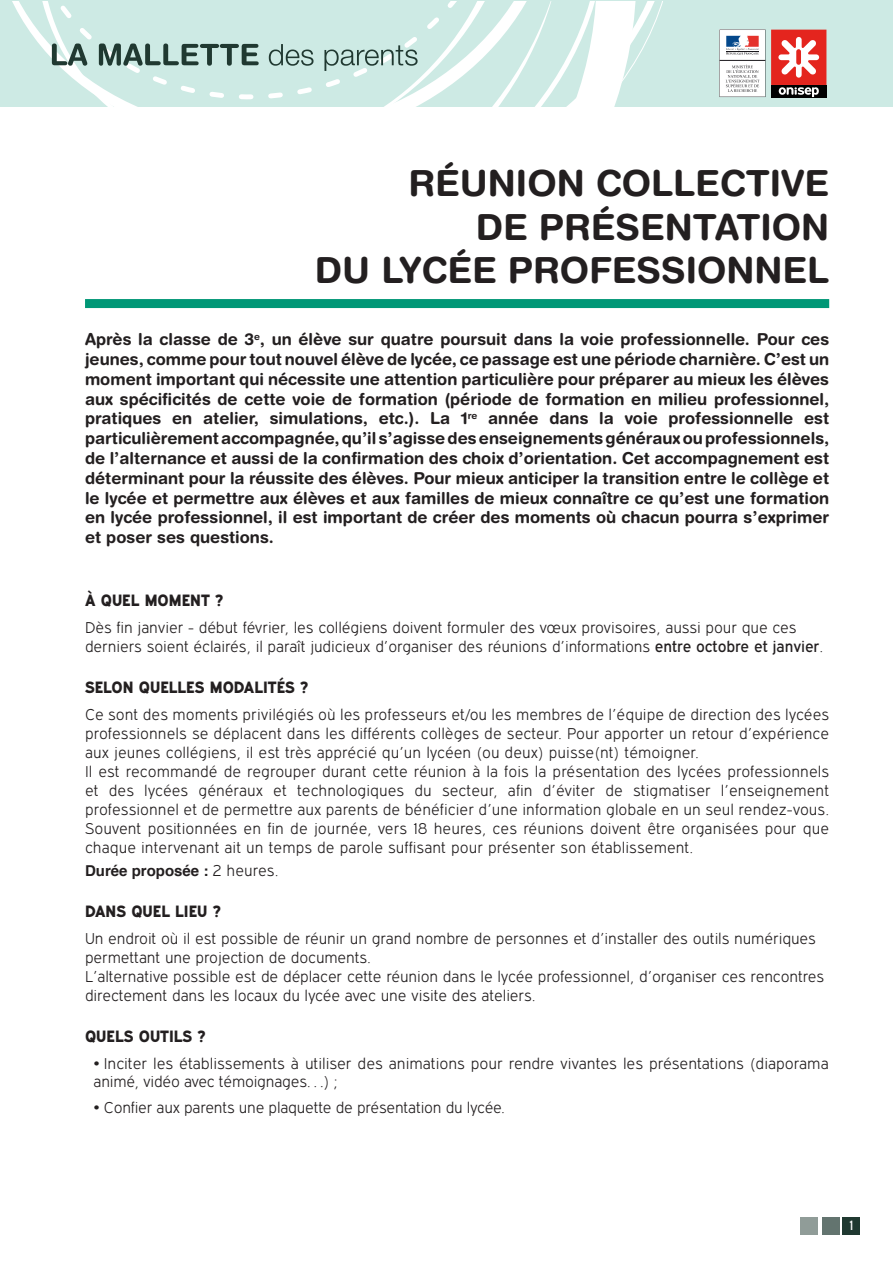
<style>
.page{position:relative;width:893px;height:1263px;background:#fff}
.page>*{position:absolute;margin:0;border:0;box-sizing:border-box;transform-origin:0 0}
.Titre{font:700 36px/43.2px "Helvetica Rounded LT Std";color:#231f20;text-align:right}
.Chapô{font:700 16.5px/19.8px "Helvetica Rounded LT Std";color:#231f20;text-align:justify}
.Inter{font:16.5px "Expressway Xb";color:#231f20}
.Texte_Courant{font:15.75px/18.9px "Expressway Lt";letter-spacing:-.01em;color:#231f20}
.Texte_Courant-2{font:700 15px "Helvetica";color:#231f20}
.t1{font:13.5px "Expressway Rg";color:#fff}
.s1{font-family:"Expressway Rg"}
.s2{font-family:"Expressway Lt";font-weight:400;font-size:15.75px}
</style>
<div class="page">
<div style="left:0;top:0;width:893px;height:106px;background:#cdeae4"></div>
<svg style="left:12px;top:1px;width:651px;height:105px"></svg>
<div style="left:771px;top:85px;width:55px;height:12px;background:#000"></div>
<div style="left:771px;top:30px;width:55px;height:55px;background:#e4251e"></div>
<svg style="left:778px;top:37px;width:41px;height:41px"></svg>
<svg style="left:779px;top:87px;width:40px;height:10px"></svg>
<svg style="left:719px;top:30px;width:46px;height:67px;background:#e0dcdf"></svg>
<hr style="left:720px;top:60px;width:45px;height:1px;background:#1a181c">
<svg style="left:52px;top:44px;width:35px;height:22px"></svg>
<svg style="left:99px;top:44px;width:160px;height:22px"></svg>
<svg style="left:269px;top:44px;width:45px;height:22px"></svg>
<svg style="left:324px;top:45px;width:94px;height:26px"></svg>
<div style="left:843px;top:1217px;width:17px;height:17px;background:#203931"></div>
<div style="left:822px;top:1217px;width:17px;height:17px;background:#63746f"></div>
<div style="left:801px;top:1217px;width:17px;height:17px;background:#909c98"></div>
<div style="left:85px;top:299px;width:744px;height:9px;background:#009776"></div>
<p class="Titre" style="left:315px;top:161px;width:516px">RÉUNION COLLECTIVE<br>DE PRÉSENTATION<br>DU LYCÉE PROFESSIONNEL</p>
<p class="Chapô" style="left:85px;top:329px;width:746px">Après la classe de 3<sup>e</sup>, un élève sur quatre poursuit dans la voie professionnelle. Pour ces jeunes, comme pour tout nouvel élève de lycée, ce passage est une période charnière. C’est un moment important qui nécessite une attention particulière pour préparer au mieux les élèves aux spécificités de cette voie de formation (période de formation en milieu professionnel, pratiques en atelier, simulations, etc.). La 1<sup>re</sup> année dans la voie professionnelle est particulièrement accompagnée, qu’il s’agisse des enseignements généraux ou professionnels, de l’alternance et aussi de la confirmation des choix d’orientation. Cet accompagnement est déterminant pour la réussite des élèves. Pour mieux anticiper la transition entre le collège et le lycée et permettre aux élèves et aux familles de mieux connaître ce qu’est une formation en lycée professionnel, il est important de créer des moments où chacun pourra s’exprimer et poser ses questions.</p>
<p class="Inter" style="left:85px;top:590px;width:140px">À QUEL MOMENT ?</p>
<p class="Texte_Courant" style="left:85px;top:618px;width:740px">Dès fin janvier - début février, les collégiens doivent formuler des vœux provisoires, aussi pour que ces derniers soient éclairés, il paraît judicieux d’organiser des réunions d’informations <span class="s1">entre octobre et janvier</span>.</p>
<p class="Inter" style="left:85px;top:677px;width:225px">SELON QUELLES MODALITÉS ?</p>
<p class="Texte_Courant" style="left:85px;top:705px;width:746px;text-align:justify">Ce sont des moments privilégiés où les professeurs et/ou les membres de l’équipe de direction des lycées professionnels se déplacent dans les différents collèges de secteur. Pour apporter un retour d’expérience aux jeunes collégiens, il est très apprécié qu’un lycéen (ou deux) puisse(nt) témoigner.</p>
<p class="Texte_Courant" style="left:85px;top:762px;width:746px;text-align:justify">Il est recommandé de regrouper durant cette réunion à la fois la présentation des lycées professionnels et des lycées généraux et technologiques du secteur, afin d’éviter de stigmatiser l’enseignement professionnel et de permettre aux parents de bénéficier d’une information globale en un seul rendez-vous.</p>
<p class="Texte_Courant" style="left:85px;top:819px;width:746px">Souvent positionnées en fin de journée, vers 18 heures, ces réunions doivent être organisées pour que chaque intervenant ait un temps de parole suffisant pour présenter son établissement.</p>
<p class="Texte_Courant-2" style="left:85px;top:858px;width:195px">Durée proposée : <span class="s2">2 heures.</span></p>
<p class="Inter" style="left:85px;top:901px;width:137px">DANS QUEL LIEU ?</p>
<p class="Texte_Courant" style="left:85px;top:929px;width:732px">Un endroit où il est possible de réunir un grand nombre de personnes et d’installer des outils numériques permettant une projection de documents.</p>
<p class="Texte_Courant" style="left:85px;top:967px;width:741px">L’alternative possible est de déplacer cette réunion dans le lycée professionnel, d’organiser ces rencontres directement dans les locaux du lycée avec une visite des ateliers.</p>
<p class="Inter" style="left:85px;top:1026px;width:122px">QUELS OUTILS ?</p>
<p class="Texte_Courant" style="left:94px;top:1054px;width:737px;line-height:18px">• Inciter les établissements à utiliser des animations pour rendre vivantes les présentations (diaporama animé, vidéo avec témoignages…) ;</p>
<p class="Texte_Courant" style="left:94px;top:1098px;width:413px">• Confier aux parents une plaquette de présentation du lycée.</p>
<p class="t1" style="left:849px;top:1218px;width:5px">1</p>
</div>
